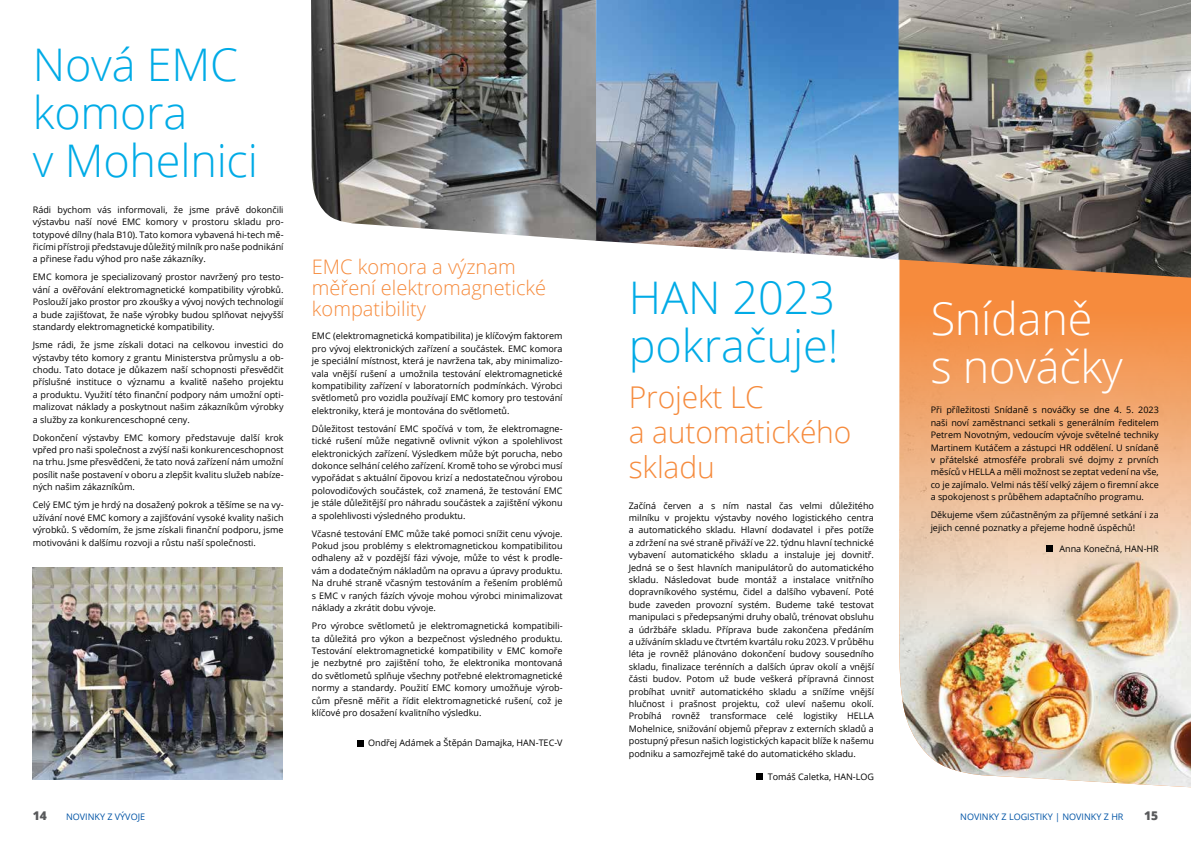
<style>
.page{position:relative;width:1191px;height:842px;background:#fff}
.page>*{position:absolute;margin:0;border:0;box-sizing:border-box;transform-origin:0 0}
.t1{font:300 45px/48px "Open Sans";letter-spacing:-.005em;color:#00abe6}
.t2{font:300 45px/48px "Open Sans";letter-spacing:-.005em;color:#fff}
.t3{font:300 30px/35px "Open Sans";letter-spacing:-.005em;color:#f68b3d}
.t4{font:300 20px/21px "Open Sans";color:#f68b3d}
.t5{font:800 12px "Open Sans";color:#58595b}
.t6{font:9px/12.4px "Open Sans";color:#000;text-align:justify}
.t7{font:9px "Open Sans";color:#0054a6}
</style>
<div class="page">
<img style="left:596px;top:0;width:302px;height:260px">
<div style="left:899px;top:278px;width:292px;height:510px;background:#f68b3d"></div>
<img style="left:899px;top:310px;width:292px;height:477px">
<svg style="left:357px;top:740px;width:6px;height:6px"></svg>
<img style="left:311px;top:0;width:285px;height:241px">
<img style="left:33px;top:567px;width:249px;height:213px">
<div style="left:756px;top:774px;width:7px;height:6px;background:#000"></div>
<div style="left:1046px;top:545px;width:6px;height:7px;background:#000"></div>
<img style="left:898px;top:0;width:293px;height:278px">
<h1 class="t1" style="left:33px;top:39px;width:226px">Nová EMC komora<br>v Mohelnici</h1>
<p class="t6" style="left:33px;top:203px;width:252px">Rádi bychom vás informovali, že jsme právě dokončili výstavbu naší nové EMC</p>
<p class="t6" style="left:33px;top:215px;width:252px;text-indent:113px">komory v prostoru skladu pro&shy;totypové dílny (hala B10). Tato komora vybavená hi-tech mě&shy;řicími přístroji představuje důležitý milník pro naše podnikání a přinese řadu výhod pro naše zákazníky.</p>
<p class="t6" style="left:33px;top:271px;width:7px">EMC</p>
<p class="t6" style="left:33px;top:271px;width:252px;text-indent:22px">komora je specializovaný prostor navržený pro testo&shy;vání a ověřování elektromagnetické kompatibility výrobků.<br>Poslouží jako prostor pro zkoušky a vývoj nových technologií a bude zajišťovat, že naše výrobky budou splňovat nejvyšší standardy elektromagnetické kompatibility.</p>
<p class="t6" style="left:33px;top:338px;width:252px">Jsme rádi, že jsme získali dotaci na celkovou investici do výstavby této komory z grantu M inisterstva průmyslu a ob&shy;chodu. Tato dotace je důkazem naší schopnosti přesvědčit příslušné instituce o významu a kvalitě našeho projektu a produktu. Využití této finanční podpory nám umožní opti&shy;malizovat náklady a poskytnout našim zákazníkům výrobky a služby za konkurenceschopné ceny.</p>
<p class="t6" style="left:33px;top:431px;width:99px">Dokončení výstavby EMC</p>
<p class="t6" style="left:33px;top:431px;width:252px;text-indent:115px">komory představuje další krok vpřed pro naši společnost a zvýší naši konkurenceschopnost na trhu. Jsme přesvědčeni, že tato nová zařízení nám umožní posílit naše postavení v oboru a zlepšit kvalitu služeb nabíze&shy;ných našim zákazníkům.</p>
<p class="t6" style="left:33px;top:499px;width:27px">Celý EMC</p>
<p class="t6" style="left:33px;top:499px;width:252px;text-indent:41px">tým je hrdý na dosažený pokrok a těšíme se na vy&shy;užívání nové EMC</p>
<p class="t6" style="left:33px;top:511px;width:252px;text-indent:76px">komory a zajišťování vysoké kvality našich výrobků. S vědomím, že jsme získali finanční podporu, jsme motivováni k dalšímu rozvoji a růstu naší společnosti.</p>
<h3 class="t4" style="left:312px;top:255px;width:236px">EMC komora a význam měření elektromagnetické kompatibility</h3>
<p class="t6" style="left:312px;top:330px;width:7px">EMC</p>
<p class="t6" style="left:312px;top:330px;width:252px;text-indent:21px">(elektromagnetická kompatibilita) je klíčovým faktorem pro vývoj elektronických zařízení a součástek. EMC</p>
<p class="t6" style="left:312px;top:342px;width:252px;text-indent:218px">komora je speciální místnost, která je navržena tak, aby minimalizo&shy;vala vnější rušení a umožnila testování elektromagnetické kompatibility zařízení v laboratorních podmínkách. Výrobci světlometů pro vozidla používají EMC</p>
<p class="t6" style="left:312px;top:392px;width:252px;text-indent:160px">komory pro testování elektroniky, která je montována do světlometů.</p>
<p class="t6" style="left:312px;top:422px;width:95px">Důležitost testování EMC</p>
<p class="t6" style="left:312px;top:422px;width:252px;text-align:left;text-indent:110px">spočívá v tom, že elektromagne&shy;tické rušení může negativně ovlivnit výkon a spolehlivost elektronických zařízení. Výsledkem může být porucha, nebo dokonce selhání celého zařízení. Kromě toho se výrobci musí vypořádat s aktuální čipovou krizí a nedostatečnou výrobou polovodičových součástek, což znamená, že testování EMC<br>je stále důležitější pro náhradu součástek a zajištění výkonu a spolehlivosti výsledného produktu.</p>
<p class="t6" style="left:312px;top:527px;width:80px">Včasné testování EMC</p>
<p class="t6" style="left:312px;top:527px;width:252px;text-indent:94px">může také pomoci snížit cenu vývoje.<br>Pokud jsou problémy s elektromagnetickou kompatibilitou odhaleny až v pozdější fázi vývoje, může to vést k prodle&shy;vám a dodatečným nákladům na opravu a úpravy produktu.<br>N a druhé straně včasným testováním a řešením problémů s EMC</p>
<p class="t6" style="left:312px;top:589px;width:252px;text-indent:29px">v raných fázích vývoje mohou výrobci minimalizovat náklady a zkrátit dobu vývoje.</p>
<p class="t6" style="left:312px;top:619px;width:252px">Pro výrobce světlometů je elektromagnetická kompatibili&shy;ta důležitá pro výkon a bezpečnost výsledného produktu.<br>Testování elektromagnetické kompatibility v EMC</p>
<p class="t6" style="left:312px;top:644px;width:252px;text-indent:218px">komoře je nezbytné pro zajištění toho, že elektronika montovaná do světlometů splňuje všechny potřebné elektromagnetické normy a standardy. Použití EMC</p>
<p class="t6" style="left:312px;top:681px;width:252px;text-indent:143px">komory umožňuje výrob&shy;cům přesně měřit a řídit elektromagnetické rušení, což je klíčové pro dosažení kvalitního výsledku.</p>
<p class="t6" style="left:368px;top:737px;width:196px">Ondřej Adámek a Štěpán Damajka, HAN-TEC-V</p>
<h1 class="t1" style="left:629px;top:272px;width:211px">HAN 2023 pokračuje!</h1>
<h2 class="t3" style="left:629px;top:379px;width:224px">Projekt LC<br>a automatického skladu</h2>
<p class="t6" style="left:629px;top:499px;width:247px;text-align:left">Začíná červen a s ním nastal čas velmi důležitého milníku v projektu výstavby nového logistického centra a automatického skladu. Hlavní dodavatel i přes potíže a zdržení na své straně přiváží ve 22. týdnu hlavní technické vybavení automatického skladu a instaluje jej dovnitř.<br>Jedná se o šest hlavních manipulátorů do automatického skladu. Následovat bude montáž a instalace vnitřního dopravníkového systému, čidel a dalšího vybavení. Poté bude zaveden provozní systém. Budeme také testovat manipulaci s předepsanými druhy obalů, trénovat obsluhu a údržbáře skladu. Příprava bude zakončena předáním a užíváním skladu ve čtvrtém kvartálu roku 2023. V průběhu léta je rovněž plánováno dokončení budovy sousedního skladu, finalizace terénních a dalších úprav okolí a vnější části budov. Potom už bude veškerá přípravná činnost probíhat uvnitř automatického skladu a snížíme vnější hlučnost i prašnost projektu, což uleví našemu okolí.<br>Probíhá rovněž transformace celé logistiky HELLA Mohelnice, snižování objemů přeprav z externích skladů a postupný přesun našich logistických kapacit blíže k našemu podniku a samozřejmě také do automatického skladu.</p>
<p class="t6" style="left:768px;top:770px;width:95px">Tomáš Caletka, HAN-LOG</p>
<h1 class="t2" style="left:930px;top:293px;width:194px">Snídaně s nováčky</h1>
<p class="t6" style="left:930px;top:404px;width:230px">Při příležitosti Snídaně s nováčky se dne 4. 5. 2023 naši noví zaměstnanci setkali s generálním ředitelem Petrem N ovotným, vedoucím vývoje světelné techniky Martinem Kutáčem a zástupci HR oddělení. U snídaně v přátelské atmosféře probrali své dojmy z prvních měsíců v HELLA</p>
<p class="t6" style="left:930px;top:466px;width:230px;text-indent:66px">a měli možnost se zeptat vedení na vše, co je zajímalo. Velmi nás těší velký zájem o firemní akce a spokojenost s průběhem adaptačního programu.</p>
<p class="t6" style="left:930px;top:509px;width:230px">Děkujeme všem zúčastněným za příjemné setkání i za jejich cenné poznatky a přejeme hodně úspěchů!</p>
<p class="t6" style="left:1059px;top:542px;width:101px">Anna Konečná, HAN-HR</p>
<p class="t7" style="left:66px;top:810px;width:25px">NOVINKY</p>
<p class="t7" style="left:107px;top:810px;width:29px">Z VÝVOJE</p>
<h3 class="t5" style="left:33px;top:806px;width:16px">14</h3>
<p class="t7" style="left:960px;top:810px;width:25px">NOVINKY</p>
<p class="t7" style="left:1001px;top:810px;width:14px">Z LOGISTIKY</p>
<p class="t7" style="left:1055px;top:810px;width:33px">| NOVINKY</p>
<p class="t7" style="left:1103px;top:810px;width:21px">Z HR</p>
<h3 class="t5" style="left:1144px;top:806px;width:16px">15</h3>
</div>
